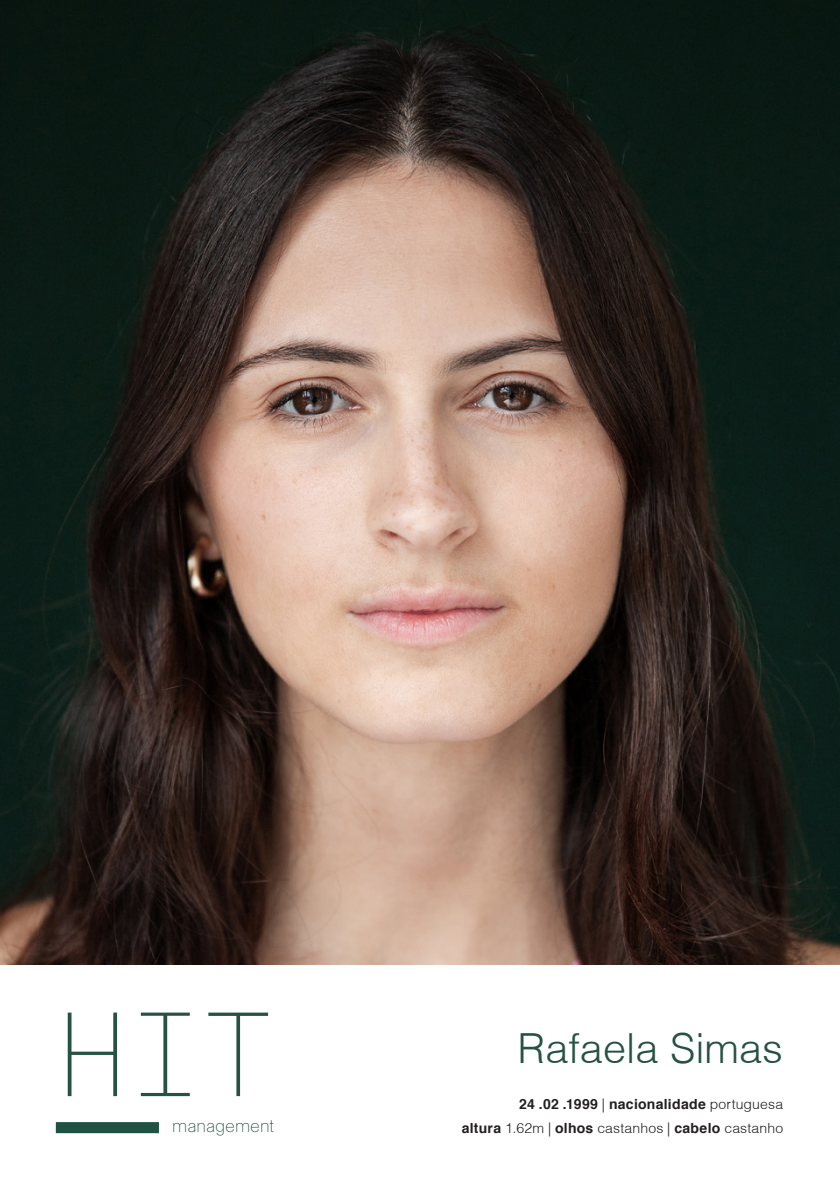
<style>
.page{position:relative;width:840px;height:1191px;background:#fff}
.page>*{position:absolute;margin:0;border:0;box-sizing:border-box;transform-origin:0 0}
.t1{font:200 117.6px "GT America Mono";color:#265243}
.t2{font:300 41.4px "Helvetica";color:#265243}
.t3{font:100 18px "Basel";color:#205244}
.t4{font:300 14px "Helvetica";letter-spacing:.015em;color:#231f20}
.t5{font:700 14px "Helvetica";letter-spacing:.02em;color:#231f20}
.s1{font-weight:300}
.s2{font-weight:700}
</style>
<div class="page">
<div style="left:56px;top:1122px;width:103px;height:11px;background:#205244"></div>
<img style="left:0;top:0;width:839px;height:964px">
<p class="t1" style="left:56px;top:988px;width:220px">HIT</p>
<p class="t3" style="left:172px;top:1114px;width:103px">management</p>
<p class="t2" style="left:517px;top:1023px;width:267px">Rafaela Simas</p>
<p class="t5" style="left:518px;top:1095px;width:265px">24 .02 .1999 <span class="s1">|</span> nacionalidade <span class="s1">portuguesa</span></p>
<p class="t4" style="left:461px;top:1119px;width:323px"><span class="s2">altura</span> 1.62m | <span class="s2">olhos</span> castanhos | <span class="s2">cabelo</span> castanho</p>
</div>
